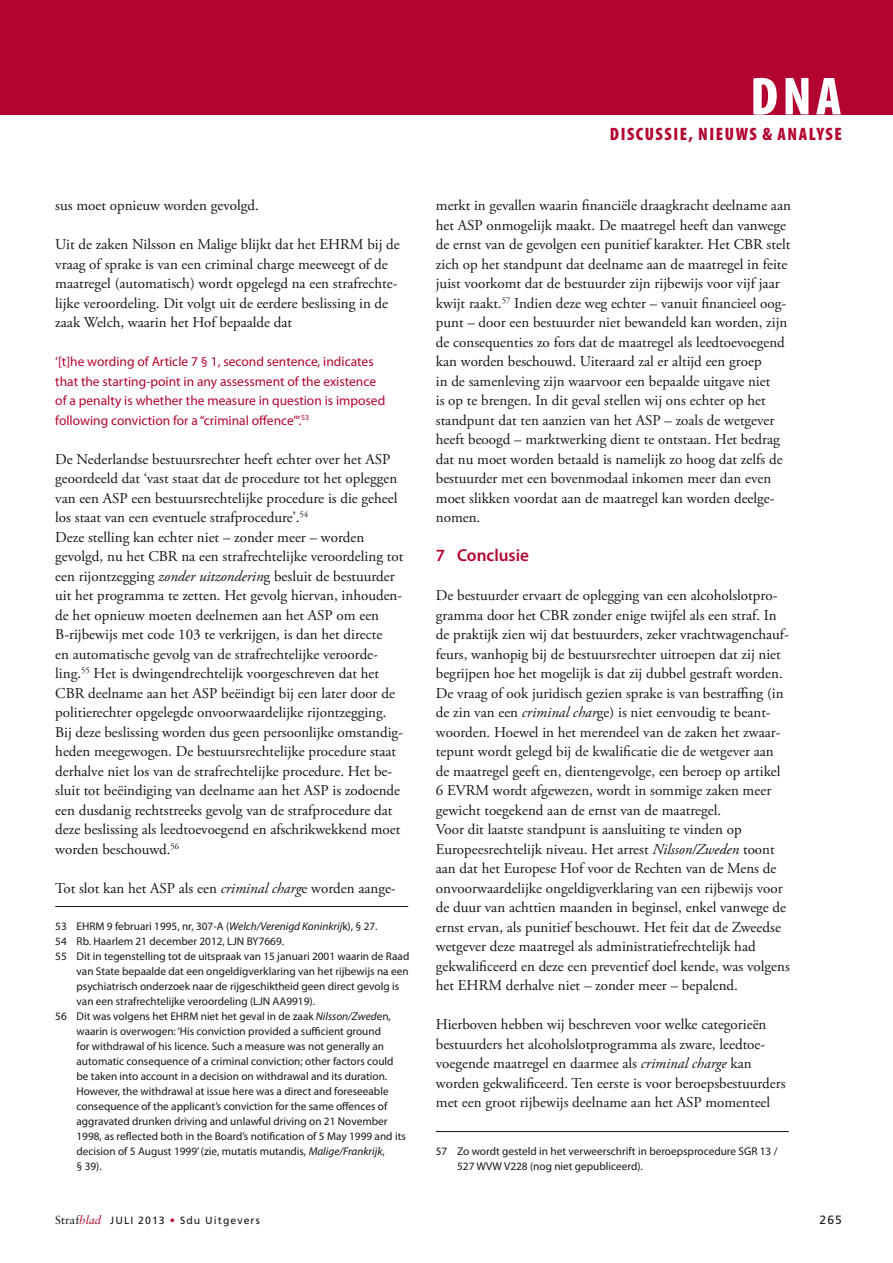
<style>
.page{position:relative;width:893px;height:1263px;background:#fff}
.page>*{position:absolute;margin:0;border:0;box-sizing:border-box;transform-origin:0 0}
.t1{font:900 condensed 54px "Myriad Pro";color:#fff}
.t2{font:900 condensed 18px "Myriad Pro";letter-spacing:.085em;color:#b30431}
.t3{font:600 17.25px "Myriad Pro";color:#b30431}
.t4{font:15px/19.5px "Adobe Garamond Pro";color:#151616}
.t5{font:13.5px/19.5px "Myriad Pro";color:#b30431}
.t6{font:12px "Frutiger LT Std";color:#151616}
.t7{font:11.25px/15px "Myriad Pro";color:#151616}
.t8{font:10.5px "Frutiger LT Std";letter-spacing:.1em;color:#151616}
.s1{font-style:italic}
.s2{font-family:"Sabon LT Std";font-size:11.7px}
.s3{font-family:"Sabon LT Std";font-style:italic;font-size:11.7px;color:#b30431}
.s4{color:#b30431}
</style>
<div class="page">
<div style="left:0;top:0;width:893px;height:115px;background:#b30431"></div>
<hr style="left:436px;top:1131px;width:353px;height:1px;background:#151616">
<hr style="left:55px;top:906px;width:353px;height:1px;background:#151616">
<p class="t4" style="left:55px;top:196px;width:205px">sus moet opnieuw worden gevolgd.</p>
<p class="t4" style="left:55px;top:235px;width:346px">Uit de zaken Nilsson en Malige blijkt dat het EHRM bij de vraag of sprake is van een criminal charge meeweegt of de maatregel (automatisch) wordt opgelegd na een strafrechte&shy;lijke veroordeling. Dit volgt uit de eerdere beslissing in de zaak Welch, waarin het Hof bepaalde dat</p>
<p class="t5" style="left:55px;top:352px;width:332px">‘[t]he wording of Article 7 § 1, second sentence, indicates that the starting-point in any assessment of the existence of a penalty is whether the measure in question is imposed following conviction for a “criminal offence”’.<sup>53</sup></p>
<p class="t4" style="left:55px;top:450px;width:349px">De Nederlandse bestuursrechter heeft echter over het ASP geoordeeld dat ‘vast staat dat de procedure tot het opleggen van een ASP een bestuursrechtelijke procedure is die geheel los staat van een eventuele strafprocedure’.<sup>54<br></sup>Deze stelling kan echter niet – zonder meer – worden gevolgd, nu het CBR na een strafrechtelijke veroordeling tot een rijontzegging <span class="s1">zonder uitzonderin</span>g besluit de bestuurder uit het programma te zetten. Het gevolg hiervan, inhouden&shy;de het opnieuw moeten deelnemen aan het ASP om een B-rijbewijs met code 103 te verkrijgen, is dan het directe<br>en automatische gevolg van de strafrechtelijke veroorde&shy;ling.<sup>55</sup> Het is dwingendrechtelijk voorgeschreven dat het CBR deelname aan het ASP beëindigt bij een later door de politierechter opgelegde onvoorwaardelijke rijontzegging.<br>Bij deze beslissing worden dus geen persoonlijke omstandig&shy;heden meegewogen. De bestuursrechtelijke procedure staat derhalve niet los van de strafrechtelijke procedure. Het be&shy;sluit tot beëindiging van deelname aan het ASP is zodoende een dusdanig rechtstreeks gevolg van de strafprocedure dat deze beslissing als leedtoevoegend en afschrikwekkend moet worden beschouwd.<sup>56</sup></p>
<p class="t4" style="left:55px;top:879px;width:342px">Tot slot kan het ASP als een <span class="s1">criminal charg</span>e worden aange-</p>
<p class="t7" style="left:55px;top:918px;width:324px">53 EHRM 9 februari 1995, nr, 307-A (<span class="s1">Welch/Verenigd Koninkrij</span>k), § 27.</p>
<p class="t7" style="left:55px;top:933px;width:230px">54 Rb. Haarlem 21 december 2012, LJN BY7669.</p>
<p class="t7" style="left:55px;top:948px;width:356px">55 Dit in tegenstelling tot de uitspraak van 15 januari 2001 waarin de Raad</p>
<p class="t7" style="left:77px;top:963px;width:334px">van State bepaalde dat een ongeldigverklaring van het rijbewijs na een</p>
<p class="t7" style="left:77px;top:978px;width:324px">psychiatrisch onderzoek naar de rijgeschiktheid geen direct gevolg is</p>
<p class="t7" style="left:77px;top:993px;width:240px">van een strafrechtelijke veroordeling (LJN AA9919).</p>
<p class="t7" style="left:55px;top:1008px;width:337px">56 Dit was volgens het EHRM niet het geval in de zaak <span class="s1">Nilsson/Zwed</span>en,</p>
<p class="t7" style="left:77px;top:1023px;width:306px">waarin is overwogen: ‘His conviction provided a sufficient ground</p>
<p class="t7" style="left:77px;top:1038px;width:309px">for withdrawal of his licence. Such a measure was not generally an</p>
<p class="t7" style="left:77px;top:1053px;width:319px">automatic consequence of a criminal conviction; other factors could</p>
<p class="t7" style="left:77px;top:1068px;width:312px">be taken into account in a decision on withdrawal and its duration.</p>
<p class="t7" style="left:77px;top:1083px;width:314px">However, the withdrawal at issue here was a direct and foreseeable</p>
<p class="t7" style="left:77px;top:1098px;width:312px">consequence of the applicant’s conviction for the same offences of</p>
<p class="t7" style="left:77px;top:1113px;width:312px">aggravated drunken driving and unlawful driving on 21 November</p>
<p class="t7" style="left:77px;top:1128px;width:331px">1998, as reflected both in the Board’s notification of 5 May 1999 and its</p>
<p class="t7" style="left:77px;top:1143px;width:310px">decision of 5 August 1999’ (zie, mutatis mutandis, <span class="s1">Malige/Frankrijk</span>,</p>
<p class="t7" style="left:77px;top:1158px;width:27px">§ 39).</p>
<h1 class="t1" style="left:750px;top:62px;width:93px">DNA</h1>
<p class="t2" style="left:610px;top:122px;width:233px">DISCUSSIE, NIEUWS &amp; ANALYSE</p>
<p class="t4" style="left:436px;top:196px;width:357px">merkt in gevallen waarin financiële draagkracht deelname aan het ASP onmogelijk maakt. De maatregel heeft dan vanwege de ernst van de gevolgen een punitief karakter. Het CBR stelt zich op het standpunt dat deelname aan de maatregel in feite juist voorkomt dat de bestuurder zijn rijbewijs voor vijf jaar kwijt raakt.<sup>57</sup> Indien deze weg echter – vanuit financieel oog&shy;punt – door een bestuurder niet bewandeld kan worden, zijn de consequenties zo fors dat de maatregel als leedtoevoegend kan worden beschouwd. Uiteraard zal er altijd een groep<br>in de samenleving zijn waarvoor een bepaalde uitgave niet<br>is op te brengen. In dit geval stellen wij ons echter op het standpunt dat ten aanzien van het ASP – zoals de wetgever heeft beoogd – marktwerking dient te ontstaan. Het bedrag dat nu moet worden betaald is namelijk zo hoog dat zelfs de bestuurder met een bovenmodaal inkomen meer dan even moet slikken voordat aan de maatregel kan worden deelge&shy;nomen.</p>
<p class="t3" style="left:436px;top:544px;width:95px">7 Conclusie</p>
<p class="t4" style="left:436px;top:586px;width:356px">De bestuurder ervaart de oplegging van een alcoholslotpro&shy;gramma door het CBR zonder enige twijfel als een straf. In de praktijk zien wij dat bestuurders, zeker vrachtwagenchauf&shy;feurs, wanhopig bij de bestuursrechter uitroepen dat zij niet begrijpen hoe het mogelijk is dat zij dubbel gestraft worden.<br>De vraag of ook juridisch gezien sprake is van bestraffing (in de zin van een <span class="s1">criminal char</span>ge) is niet eenvoudig te beant&shy;woorden. Hoewel in het merendeel van de zaken het zwaar&shy;tepunt wordt gelegd bij de kwalificatie die de wetgever aan de maatregel geeft en, dientengevolge, een beroep op artikel 6 EVRM wordt afgewezen, wordt in sommige zaken meer gewicht toegekend aan de ernst van de maatregel.<br>Voor dit laatste standpunt is aansluiting te vinden op Europeesrechtelijk niveau. Het arrest <span class="s1">Nilsson/Zweden</span> toont aan dat het Europese Hof voor de Rechten van de Mens de onvoorwaardelijke ongeldigverklaring van een rijbewijs voor de duur van achttien maanden in beginsel, enkel vanwege de ernst ervan, als punitief beschouwt. Het feit dat de Zweedse wetgever deze maatregel als administratiefrechtelijk had gekwalificeerd en deze een preventief doel kende, was volgens het EHRM derhalve niet – zonder meer – bepalend.</p>
<p class="t4" style="left:436px;top:1015px;width:351px">Hierboven hebben wij beschreven voor welke categorieën bestuurders het alcoholslotprogramma als zware, leedtoe&shy;voegende maatregel en daarmee als <span class="s1">criminal charge</span> kan worden gekwalificeerd. Ten eerste is voor beroepsbestuurders met een groot rijbewijs deelname aan het ASP momenteel</p>
<p class="t7" style="left:457px;top:1143px;width:322px;text-indent:-21px">57 Zo wordt gesteld in het verweerschrift in beroepsprocedure SGR 13 /<br>527 WVW V228 (nog niet gepubliceerd).</p>
<p class="t8" style="left:55px;top:1214px;width:206px"><span class="s2">Straf</span><span class="s3">blad</span> JULI 2013 <span class="s4">•</span> Sdu Uitgevers</p>
<p class="t6" style="left:819px;top:1213px;width:24px">265</p>
</div>
